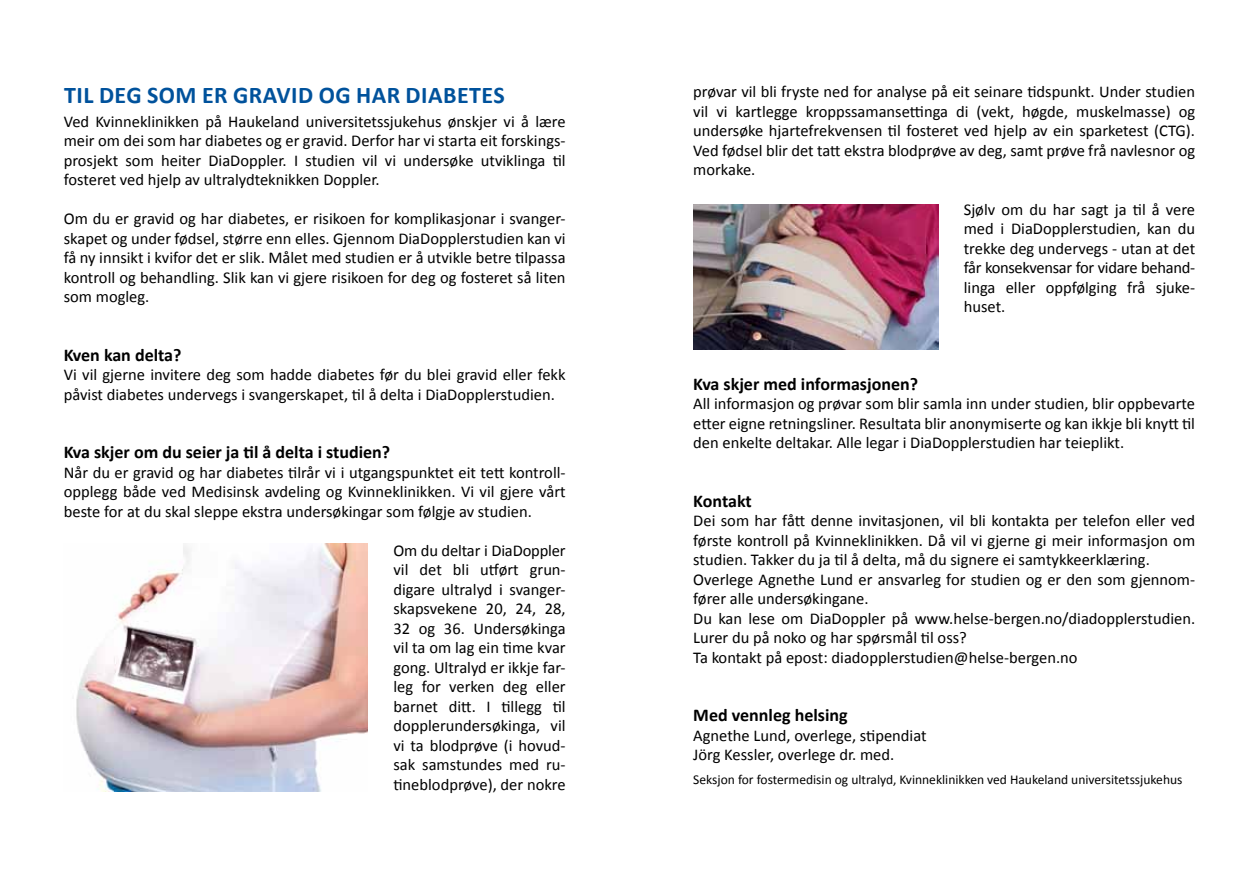
<style>
.page{position:relative;width:1259px;height:893px;background:#fff}
.page>*{position:absolute;margin:0;border:0;box-sizing:border-box;transform-origin:0 0}
.t1{font:700 24px "Calibri";letter-spacing:.02em;color:#00529c}
.t2{font:700 18px "Calibri";color:#000}
.t3{font:16.5px/19.5px "Calibri";color:#000;text-align:justify}
.t4{font:13.5px "Calibri";color:#000}
</style>
<div class="page">
<img style="left:693px;top:204px;width:245px;height:145px">
<img style="left:76px;top:543px;width:292px;height:248px">
<h1 class="t1" style="left:64px;top:80px;width:442px">Til deg som er gravid og har diabetes</h1>
<p class="t3" style="left:64px;top:112px;width:503px">Ved Kvinneklinikken på Haukeland universitetssjukehus ønskjer vi å lære meir om dei som har diabetes og er gravid. Derfor har vi starta eit forskings&shy;prosjekt som heiter DiaDoppler. I studien vil vi undersøke utviklinga til fosteret ved hjelp av ultralydteknikken Doppler.</p>
<p class="t3" style="left:64px;top:209px;width:503px">Om du er gravid og har diabetes, er risikoen for komplikasjonar i svanger&shy;skapet og under fødsel, større enn elles. Gjennom DiaDopplerstudien kan vi få ny innsikt i kvifor det er slik. Målet med studien er å utvikle betre tilpassa kontroll og behandling. Slik kan vi gjere risikoen for deg og fosteret så liten som mogleg.</p>
<p class="t2" style="left:64px;top:343px;width:119px">Kven kan delta?</p>
<p class="t3" style="left:64px;top:365px;width:503px">Vi vil gjerne invitere deg som hadde diabetes før du blei gravid eller fekk påvist diabetes undervegs i svangerskapet, til å delta i DiaDopplerstudien.</p>
<p class="t2" style="left:64px;top:441px;width:328px">Kva skjer om du seier ja til å delta i studien?</p>
<p class="t3" style="left:64px;top:463px;width:503px">Når du er gravid og har diabetes tilrår vi i utgangspunktet eit tett kontroll&shy;opplegg både ved Medisinsk avdeling og Kvinneklinikken. Vi vil gjere vårt beste for at du skal sleppe ekstra undersøkingar som følgje av studien.</p>
<p class="t3" style="left:393px;top:541px;width:174px">Om du deltar i DiaDoppler vil det bli utført grun&shy;digare ultralyd i svanger&shy;skapsvekene 20, 24, 28, 32 og 36. Undersøkinga vil ta om lag ein time kvar gong. Ultralyd er ikkje far&shy;leg for verken deg eller barnet ditt. I tillegg til dopplerundersøkinga, vil vi ta blodprøve (i hovud&shy;sak samstundes med ru&shy;tineblodprøve), der nokre</p>
<p class="t3" style="left:693px;top:82px;width:503px">prøvar vil bli fryste ned for analyse på eit seinare tidspunkt. Under studien vil vi kartlegge kroppssamansettinga di (vekt, høgde, muskelmasse) og undersøke hjartefrekvensen til fosteret ved hjelp av ein sparketest (CTG).<br>Ved fødsel blir det tatt ekstra blodprøve av deg, samt prøve frå navlesnor og morkake.</p>
<p class="t3" style="left:963px;top:199px;width:233px">Sjølv om du har sagt ja til å vere med i DiaDopplerstudien, kan du trekke deg undervegs - utan at det får konsekvensar for vidare behand&shy;linga eller oppfølging frå sjuke&shy;huset.</p>
<p class="t2" style="left:693px;top:372px;width:226px">Kva skjer med informasjonen?</p>
<p class="t3" style="left:693px;top:394px;width:503px">All informasjon og prøvar som blir samla inn under studien, blir oppbevarte etter eigne retningsliner. Resultata blir anonymiserte og kan ikkje bli knytt til den enkelte deltakar. Alle legar i DiaDopplerstudien har teieplikt.</p>
<p class="t2" style="left:693px;top:489px;width:60px">Kontakt</p>
<p class="t3" style="left:693px;top:511px;width:503px;text-align:left">Dei som har fått denne invitasjonen, vil bli kontakta per telefon eller ved første kontroll på Kvinneklinikken. Då vil vi gjerne gi meir informasjon om studien. Takker du ja til å delta, må du signere ei samtykkeerklæring.<br>Overlege Agnethe Lund er ansvarleg for studien og er den som gjennom&shy;fører alle undersøkingane.<br>Du kan lese om DiaDoppler på www.helse-bergen.no/diadopplerstudien.<br>Lurer du på noko og har spørsmål til oss?<br>Ta kontakt på epost: diadopplerstudien@helse-bergen.no</p>
<p class="t2" style="left:693px;top:704px;width:156px">Med vennleg helsing</p>
<p class="t3" style="left:693px;top:726px;width:235px">Agnethe Lund, overlege, stipendiat<br>Jörg Kessler, overlege dr. med.</p>
<p class="t4" style="left:693px;top:771px;width:491px">Seksjon for fostermedisin og ultralyd, Kvinneklinikken ved Haukeland universitetssjukehus</p>
</div>
